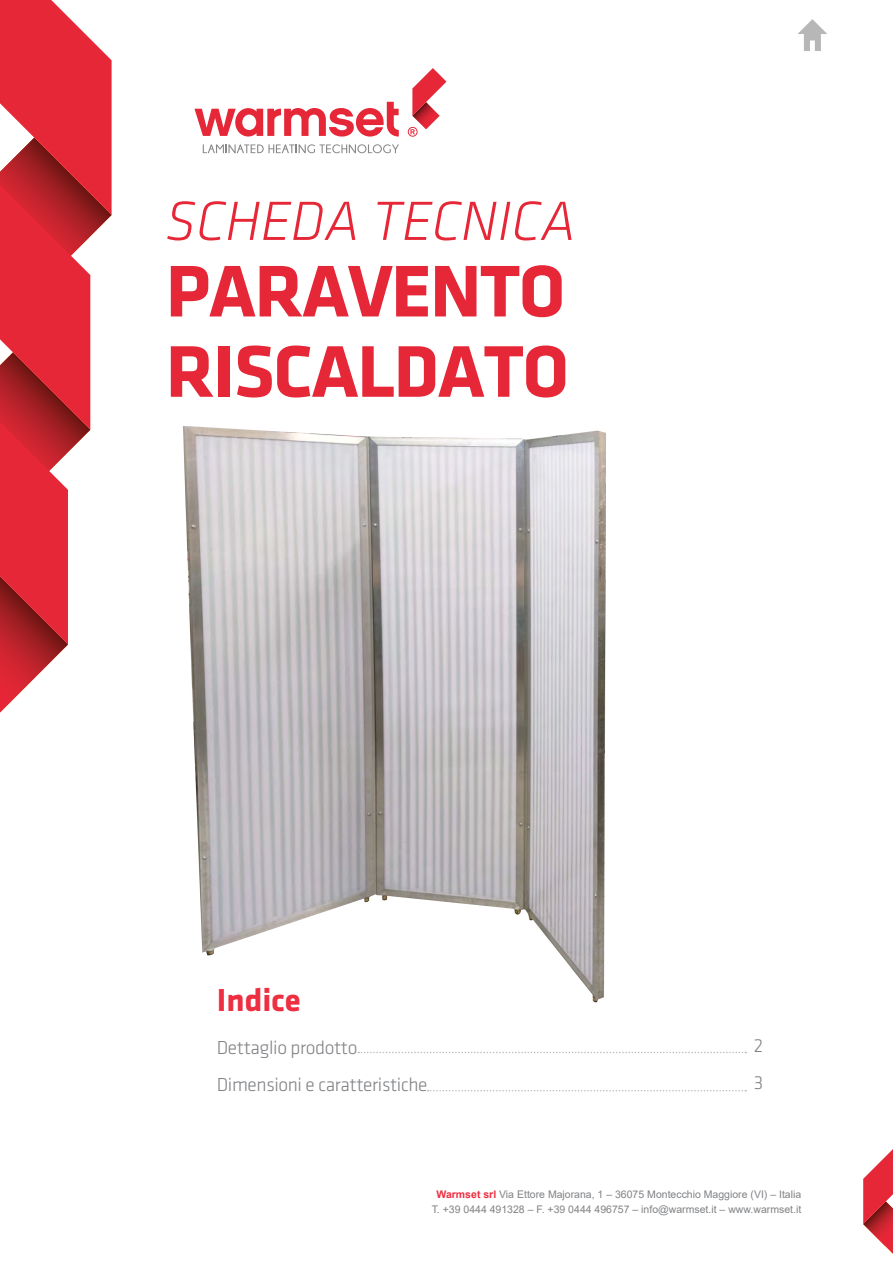
<style>
.page{position:relative;width:893px;height:1263px;background:#fff}
.page>*{position:absolute;margin:0;border:0;box-sizing:border-box;transform-origin:0 0}
.t1{font:700 75.75px/80.2px "Klavika";letter-spacing:-.02em;color:#e62737}
.t2{font:italic 300 57.3px "Klavika";color:#e62737}
.t3{font:700 33px "Klavika";color:#ee2f41}
.t4{font:300 19.5px/36.8px "Klavika";letter-spacing:-.02em;color:#808285}
.t5{font:10.5px/15px "Arial";color:#808285;text-align:center}
.s1{font-weight:700;color:#ee2f41}
</style>
<div class="page">
<svg style="left:863px;top:1149px;width:30px;height:105px"></svg>
<svg style="left:798px;top:19px;width:29px;height:32px"></svg>
<svg style="left:0;top:0;width:112px;height:403px"></svg>
<svg style="left:194px;top:102px;width:205px;height:35px"></svg>
<svg style="left:203px;top:144px;width:196px;height:9px"></svg>
<svg style="left:408px;top:68px;width:38px;height:69px"></svg>
<svg style="left:358px;top:1052px;width:388px;height:1px"></svg>
<svg style="left:428px;top:1090px;width:318px;height:1px"></svg>
<img style="left:0;top:403px;width:606px;height:600px">
<h2 class="t2" style="left:166px;top:190px;width:412px">SCHEDA TECNICA</h2>
<h1 class="t1" style="left:166px;top:253px;width:405px">PARAVENTO<br>RISCALDATO</h1>
<h3 class="t3" style="left:217px;top:982px;width:85px">Indice</h3>
<h3 class="t4" style="left:217px;top:1030px;width:212px">Dettaglio prodotto<br>Dimensioni e caratteristiche</h3>
<h3 class="t4" style="left:754px;top:1027px;width:11px">2<br>3</h3>
<p class="t5" style="left:432px;top:1187px;width:371px"><span class="s1">Warmset srl</span> Via Ettore Majorana, 1 – 36075 Montecchio Maggiore (VI) – Italia<br>T. +39 0444 491328 – F. +39 0444 496757 – info@warmset.it – www.warmset.it</p>
</div>
